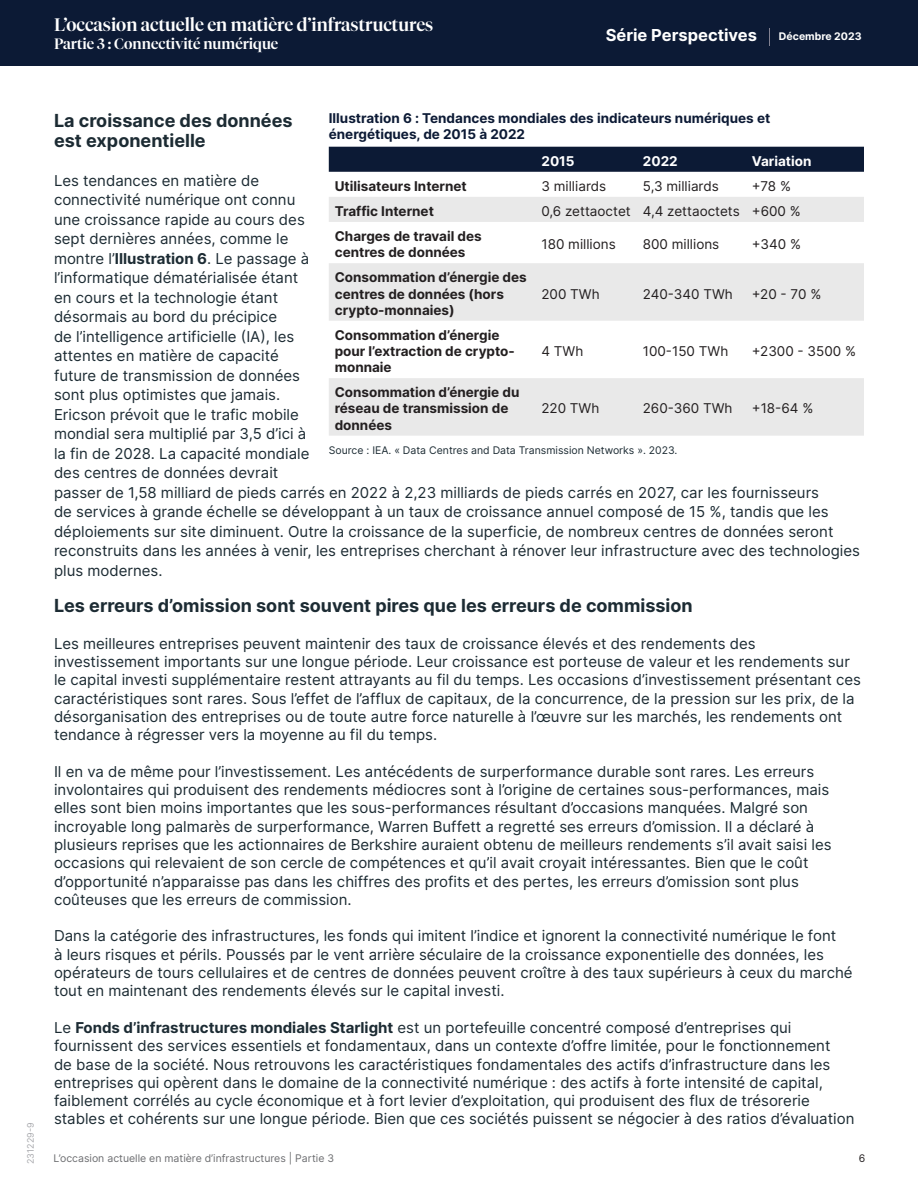
<style>
.page{position:relative;width:918px;height:1188px;background:#fff}
.page>*{position:absolute;margin:0;border:0;box-sizing:border-box;transform-origin:0 0}
.t1{font:700 18px/19.5px "Inter";color:#1c2b33}
.t2{font:500 18px "Tiempos Fine";color:#fff}
.t3{font:700 16.5px "Inter";color:#fff}
.t4{font:15px/19.5px "Inter";color:#1c2b33}
.t5{font:500 15px "Tiempos Fine";color:#fff}
.t6{font:700 13.5px/16.2px "Inter";color:#231f20}
.t7{font:13.5px "Inter";color:#231f20}
.t8{font:700 13.5px/16.2px "Inter";color:#0c1a35}
.t9{font:700 13.5px "Inter";color:#fff}
.t10{font:10.5px "Inter";color:#1c2b33}
.t11{font:10.5px "Inter";color:#6c6d70}
.t12{font:700 10.5px "Inter";color:#fff}
.t13{font:10.5px "Inter";color:#231f20}
.t14{font:9px "Inter";color:#a8a9ad}
.s1{font-weight:700}
</style>
<div class="page">
<div style="left:0;top:0;width:918px;height:66px;background:#0c1a35"></div>
<svg style="left:769px;top:28px;width:1px;height:17px"></svg>
<div style="left:329px;top:147px;width:535px;height:25px;background:#0c1a35"></div>
<svg style="left:329px;top:197px;width:535px;height:239px;fill:#e9e9e9"></svg>
<p class="t2" style="left:54px;top:14px;width:381px">L’occasion actuelle en matière d’infrastructures</p>
<p class="t5" style="left:54px;top:35px;width:226px">Partie 3 : Connectivité numérique</p>
<p class="t3" style="left:606px;top:22px;width:153px">Série Perspectives</p>
<p class="t12" style="left:779px;top:28px;width:84px">Décembre 2023</p>
<p class="t14" style="left:24px;top:1164px;width:43px;rotate:-90deg">231229-9</p>
<p class="t8" style="left:329px;top:109px;width:443px">Illustration 6 : Tendances mondiales des indicateurs numériques et énergétiques, de 2015 à 2022</p>
<p class="t1" style="left:54px;top:110px;width:240px">La croissance des données est exponentielle</p>
<p class="t4" style="left:54px;top:170px;width:808px">Les tendances en matière de<br>connectivité numérique ont connu<br>une croissance rapide au cours des<br>sept dernières années, comme le<br>montre l’<span class="s1">Illustration 6</span>. Le passage à<br>l’informatique dématérialisée étant<br>en cours et la technologie étant<br>désormais au bord du précipice<br>de l’intelligence artificielle (IA), les<br>attentes en matière de capacité<br>future de transmission de données<br>sont plus optimistes que jamais.<br>Ericson prévoit que le trafic mobile<br>mondial sera multiplié par 3,5 d’ici à<br>la fin de 2028. La capacité mondiale<br>des centres de données devrait<br>passer de 1,58 milliard de pieds carrés en 2022 à 2,23 milliards de pieds carrés en 2027, car les fournisseurs<br>de services à grande échelle se développant à un taux de croissance annuel composé de 15 %, tandis que les déploiements sur site diminuent. Outre la croissance de la superficie, de nombreux centres de données seront reconstruits dans les années à venir, les entreprises cherchant à rénover leur infrastructure avec des technologies plus modernes.</p>
<p class="t1" style="left:54px;top:595px;width:640px">Les erreurs d’omission sont souvent pires que les erreurs de commission</p>
<p class="t4" style="left:54px;top:634px;width:809px;line-height:18.3px">Les meilleures entreprises peuvent maintenir des taux de croissance élevés et des rendements des investissement importants sur une longue période. Leur croissance est porteuse de valeur et les rendements sur le capital investi supplémentaire restent attrayants au fil du temps. Les occasions d’investissement présentant ces caractéristiques sont rares. Sous l’effet de l’afflux de capitaux, de la concurrence, de la pression sur les prix, de la désorganisation des entreprises ou de toute autre force naturelle à l’œuvre sur les marchés, les rendements ont tendance à régresser vers la moyenne au fil du temps.</p>
<p class="t4" style="left:54px;top:762px;width:779px;line-height:18.3px">Il en va de même pour l’investissement. Les antécédents de surperformance durable sont rares. Les erreurs involontaires qui produisent des rendements médiocres sont à l’origine de certaines sous-performances, mais elles sont bien moins importantes que les sous-performances résultant d’occasions manquées. Malgré son incroyable long palmarès de surperformance, Warren Buffett a regretté ses erreurs d’omission. Il a déclaré à plusieurs reprises que les actionnaires de Berkshire auraient obtenu de meilleurs rendements s’il avait saisi les occasions qui relevaient de son cercle de compétences et qu’il avait croyait intéressantes. Bien que le coût d’opportunité n’apparaisse pas dans les chiffres des profits et des pertes, les erreurs d’omission sont plus coûteuses que les erreurs de commission.</p>
<p class="t4" style="left:54px;top:927px;width:800px;line-height:18.3px">Dans la catégorie des infrastructures, les fonds qui imitent l’indice et ignorent la connectivité numérique le font<br>à leurs risques et périls. Poussés par le vent arrière séculaire de la croissance exponentielle des données, les opérateurs de tours cellulaires et de centres de données peuvent croître à des taux supérieurs à ceux du marché tout en maintenant des rendements élevés sur le capital investi.</p>
<p class="t4" style="left:54px;top:1018px;width:802px;line-height:18.3px">Le <span class="s1">Fonds d’infrastructures mondiales Starlight</span> est un portefeuille concentré composé d’entreprises qui fournissent des services essentiels et fondamentaux, dans un contexte d’offre limitée, pour le fonctionnement<br>de base de la société. Nous retrouvons les caractéristiques fondamentales des actifs d’infrastructure dans les entreprises qui opèrent dans le domaine de la connectivité numérique : des actifs à forte intensité de capital, faiblement corrélés au cycle économique et à fort levier d’exploitation, qui produisent des flux de trésorerie stables et cohérents sur une longue période. Bien que ces sociétés puissent se négocier à des ratios d’évaluation</p>
<p class="t9" style="left:542px;top:151px;width:35px">2015</p>
<p class="t9" style="left:643px;top:151px;width:36px">2022</p>
<p class="t9" style="left:752px;top:151px;width:61px">Variation</p>
<p class="t6" style="left:335px;top:177px;width:134px">Utilisateurs Internet</p>
<p class="t7" style="left:541px;top:176px;width:66px">3 milliards</p>
<p class="t7" style="left:643px;top:176px;width:78px">5,3 milliards</p>
<p class="t7" style="left:752px;top:176px;width:41px">+78 %</p>
<p class="t6" style="left:335px;top:202px;width:101px">Traffic Internet</p>
<p class="t7" style="left:541px;top:201px;width:261px">0,6 zettaoctet 4,4 zettaoctets +600 %</p>
<p class="t6" style="left:335px;top:228px;width:149px">Charges de travail des centres de données</p>
<p class="t7" style="left:541px;top:234px;width:76px">180 millions</p>
<p class="t7" style="left:643px;top:234px;width:78px">800 millions</p>
<p class="t7" style="left:752px;top:234px;width:51px">+340 %</p>
<p class="t6" style="left:335px;top:269px;width:194px">Consommation d’énergie des centres de données (hors crypto-monnaies)</p>
<p class="t7" style="left:541px;top:284px;width:60px">200 TWh</p>
<p class="t7" style="left:643px;top:284px;width:92px">240-340 TWh</p>
<p class="t7" style="left:752px;top:284px;width:71px">+20 - 70 %</p>
<p class="t6" style="left:335px;top:326px;width:182px">Consommation d’énergie pour l’extraction de crypto&shy;monnaie</p>
<p class="t7" style="left:541px;top:341px;width:43px">4 TWh</p>
<p class="t7" style="left:643px;top:341px;width:87px">100-150 TWh</p>
<p class="t7" style="left:752px;top:341px;width:106px">+2300 - 3500 %</p>
<p class="t6" style="left:335px;top:384px;width:186px">Consommation d’énergie du réseau de transmission de données</p>
<p class="t7" style="left:541px;top:399px;width:60px">220 TWh</p>
<p class="t7" style="left:643px;top:399px;width:91px">260-360 TWh</p>
<p class="t7" style="left:752px;top:399px;width:63px">+18-64 %</p>
<p class="t10" style="left:329px;top:442px;width:350px">Source : IEA. « Data Centres and Data Transmission Networks ». 2023.</p>
<p class="t11" style="left:53px;top:1151px;width:282px">L’occasion actuelle en matière d’infrastructures | Partie 3</p>
<p class="t13" style="left:859px;top:1151px;width:8px">6</p>
</div>
